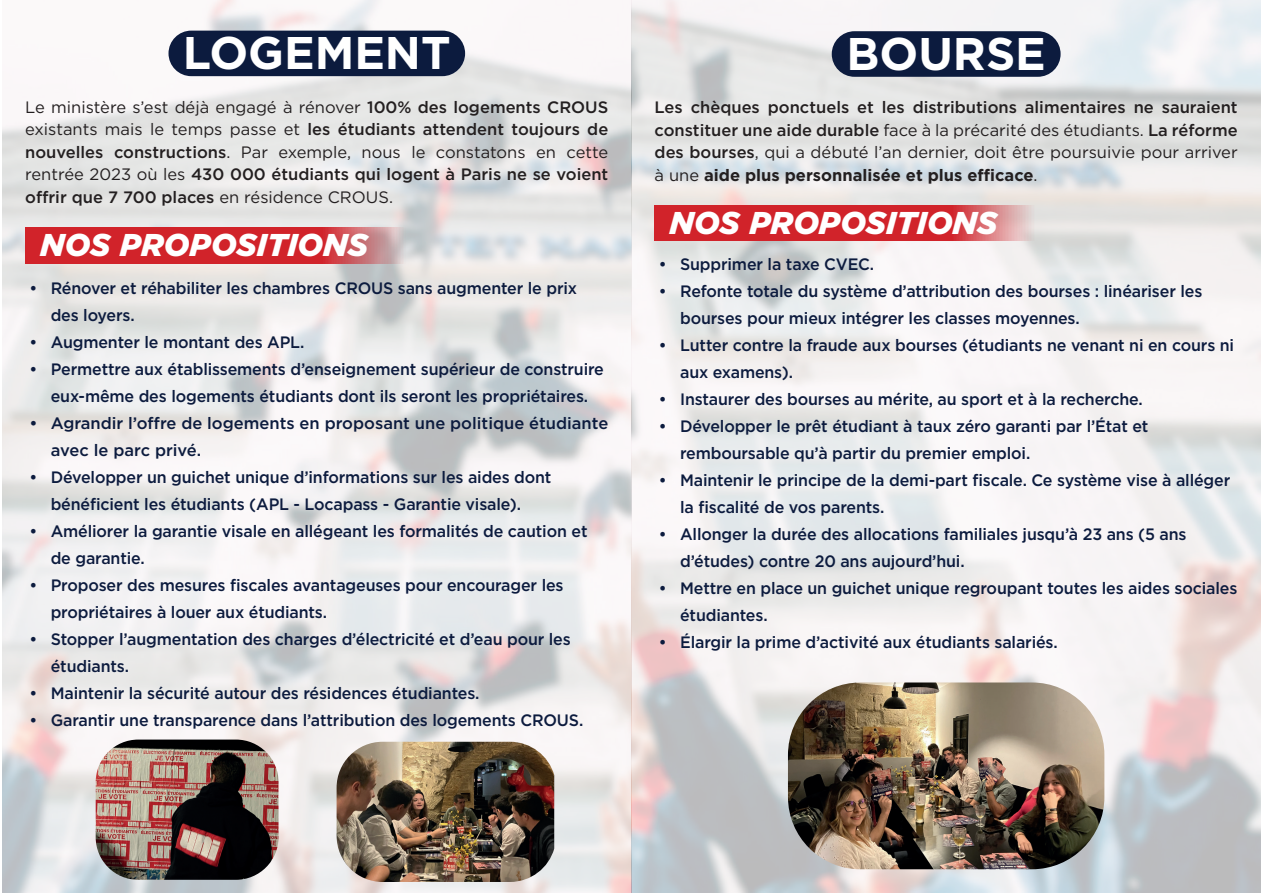
<style>
.page{position:relative;width:1263px;height:893px;background:#fff}
.page>*{position:absolute;margin:0;border:0;box-sizing:border-box;transform-origin:0 0}
.t1{font:700 45.75px "Gotham";color:#fff}
.t2{font:italic 900 31.5px "Gotham";color:#fff}
.t3{font:500 16.5px/27px "Gotham";letter-spacing:-.01em;color:#0c1b3e}
.t4{font:500 16.5px/22.5px "Gotham";color:#231f20;text-align:justify}
.s1{font-weight:400}
.s2{font-weight:700}
</style>
<div class="page">
<img style="left:2px;top:0;width:1259px;height:893px">
<div style="left:168px;top:31px;width:297px;height:45px;background:#0c1b3e;border-radius:23px"></div>
<svg style="left:25px;top:227px;width:390px;height:37px;background:#cf383e"></svg>
<img style="left:96px;top:740px;width:183px;height:140px">
<img style="left:337px;top:742px;width:217px;height:140px">
<div style="left:832px;top:31px;width:228px;height:46px;background:#0c1b3e;border-radius:23px"></div>
<svg style="left:655px;top:206px;width:389px;height:35px;background:#d33c42"></svg>
<img style="left:788px;top:682px;width:316px;height:187px">
<h1 class="t1" style="left:183px;top:23px;width:269px">LOGEMENT</h1>
<p class="t4" style="left:25px;top:95px;width:585px"><span class="s1">Le ministère s’est déjà engagé à rénover</span> 100% des logements CROUS <span class="s1">existants mais le temps passe et</span> les étudiants attendent toujours de nouvelles constructions<span class="s1">. Par exemple, nous le constatons en cette rentrée 2023 où les</span> 430 000 étudiants qui logent à Paris ne se voient offrir que 7 700 places <span class="s1">en résidence CROUS.</span></p>
<h2 class="t2" style="left:40px;top:223px;width:329px">NOS PROPOSITIONS</h2>
<p class="t3" style="left:51px;top:274px;width:528px;text-indent:-21px">• Rénover et réhabiliter les chambres CROUS sans augmenter le prix des loyers.</p>
<p class="t3" style="left:29px;top:328px;width:276px">• Augmenter le montant des APL.</p>
<p class="t3" style="left:29px;top:355px;width:576px;text-align:center">• Permettre aux établissements d’enseignement supérieur de construire eux-même des logements étudiants dont ils seront les propriétaires.</p>
<p class="t3" style="left:51px;top:409px;width:559px;text-indent:-21px">• Agrandir l’offre de logements en proposant une politique étudiante avec le parc privé.</p>
<p class="t3" style="left:29px;top:463px;width:523px;text-align:center">• Développer un guichet unique d’informations sur les aides dont bénéficient les étudiants (APL - Locapass - Garantie visale).</p>
<p class="t3" style="left:51px;top:517px;width:538px;text-indent:-21px">• Améliorer la garantie visale en allégeant les formalités de caution et de garantie.</p>
<p class="t3" style="left:51px;top:571px;width:514px;text-indent:-21px">• Proposer des mesures fiscales avantageuses pour encourager les propriétaires à louer aux étudiants.</p>
<p class="t3" style="left:51px;top:625px;width:522px;text-indent:-21px">• Stopper l’augmentation des charges d’électricité et d’eau pour les étudiants.</p>
<p class="t3" style="left:29px;top:679px;width:451px">• Maintenir la sécurité autour des résidences étudiantes.</p>
<p class="t3" style="left:29px;top:706px;width:555px">• Garantir une transparence dans l’attribution des logements CROUS.</p>
<h1 class="t1" style="left:846px;top:23px;width:201px">BOURSE</h1>
<p class="t4" style="left:655px;top:96px;width:585px">Les chèques ponctuels et les distributions alimentaires ne sauraient constituer une aide durable <span class="s1">face à la précarité des étudiants.</span> La réforme des bourses<span class="s1">, qui a débuté l’an dernier, doit être poursuivie pour arriver à une</span> <span class="s2">aide plus personnalisée et plus efficace</span><span class="s1">.</span></p>
<h2 class="t2" style="left:670px;top:201px;width:329px">NOS PROPOSITIONS</h2>
<p class="t3" style="left:659px;top:251px;width:217px">• Supprimer la taxe CVEC.</p>
<p class="t3" style="left:680px;top:278px;width:524px;text-indent:-21px">• Refonte totale du système d’attribution des bourses : linéariser les bourses pour mieux intégrer les classes moyennes.</p>
<p class="t3" style="left:680px;top:332px;width:555px;text-indent:-21px">• Lutter contre la fraude aux bourses (étudiants ne venant ni en cours ni aux examens).</p>
<p class="t3" style="left:659px;top:386px;width:485px">• Instaurer des bourses au mérite, au sport et à la recherche.</p>
<p class="t3" style="left:680px;top:413px;width:470px;text-indent:-21px">• Développer le prêt étudiant à taux zéro garanti par l’État et remboursable qu’à partir du premier emploi.</p>
<p class="t3" style="left:680px;top:467px;width:552px;text-indent:-21px">• Maintenir le principe de la demi-part fiscale. Ce système vise à alléger la fiscalité de vos parents.</p>
<p class="t3" style="left:680px;top:521px;width:508px;text-indent:-21px">• Allonger la durée des allocations familiales jusqu’à 23 ans (5 ans d’études) contre 20 ans aujourd’hui.</p>
<p class="t3" style="left:680px;top:575px;width:559px;text-indent:-21px">• Mettre en place un guichet unique regroupant toutes les aides sociales étudiantes.</p>
<p class="t3" style="left:659px;top:629px;width:400px">• Élargir la prime d’activité aux étudiants salariés.</p>
</div>
